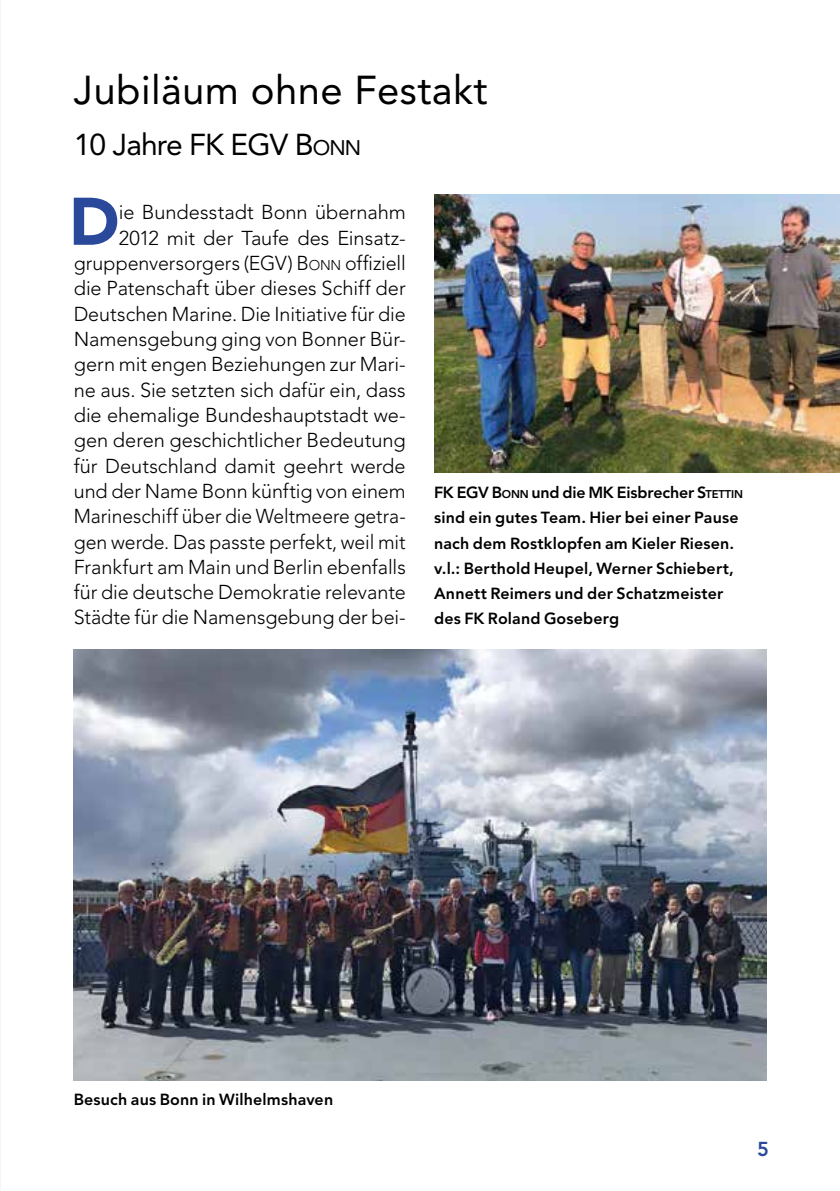
<style>
.page{position:relative;width:840px;height:1191px;background:#fff}
.page>*{position:absolute;margin:0;border:0;box-sizing:border-box;transform-origin:0 0}
.t1{font:900 66.6px "Avenir";color:#2a499a}
.t2{font:40px "Avenir";letter-spacing:.01em;color:#000}
.t3{font:30px "Avenir";letter-spacing:-.03em;color:#000}
.t4{font:300 20px/25.2px "Avenir";letter-spacing:-.005em;color:#000;text-align:right}
.t5{font:800 20px "Avenir";color:#2a499a}
.t6{font:800 16px/25.2px "Avenir";letter-spacing:.01em;color:#000}
.s1{font-style:inherit}
.s2{font-size:21px}
.s3{font-size:14px}
.s4{font-size:11.2px}
</style>
<div class="page">
<img style="left:434px;top:194px;width:405px;height:278px">
<img style="left:74px;top:650px;width:691px;height:430px">
<h2 class="t2" style="left:74px;top:67px;width:415px">Jubiläum ohne Festakt</h2>
<h3 class="t3" style="left:74px;top:127px;width:289px">10 Jahre FK EGV <span class="s1">B</span><span class="s2">ONN</span></h3>
<h1 class="t1" style="left:69px;top:181px;width:52px">D</h1>
<p class="t4" style="left:74px;top:200px;width:333px">ie Bundesstadt Bonn übernahm<br>2012 mit der Taufe des Einsatz&shy;gruppenversorgers (EGV) <span class="s1">B</span><span class="s3">ONN</span> offiziell die Patenschaft über dieses Schiff der Deutschen Marine. Die Initiative für die Namensgebung ging von Bonner Bür&shy;gern mit engen Beziehungen zur Mari&shy;ne aus. Sie setzten sich dafür ein, dass die ehemalige Bundeshauptstadt we&shy;gen deren geschichtlicher Bedeutung für Deutschland damit geehrt werde und der Name Bonn künftig von einem Marineschiff über die Weltmeere getra&shy;gen werde. Das passte perfekt, weil mit Frankfurt am Main und Berlin ebenfalls für die deutsche Demokratie relevante Städte für die Namensgebung der bei-</p>
<p class="t6" style="left:434px;top:480px;width:310px">FK EGV <span class="s1">B</span><span class="s4">ONN</span> und die MK Eisbrecher <span class="s1">S</span><span class="s4">TETTIN </span>sind ein gutes Team. Hier bei einer Pause nach dem Rostklopfen am Kieler Riesen. v.l.: Berthold Heupel, Werner Schiebert, Annett Reimers und der Schatzmeister des FK Roland Goseberg</p>
<p class="t6" style="left:74px;top:1087px;width:261px">Besuch aus Bonn in Wilhelmshaven</p>
<p class="t5" style="left:756px;top:1137px;width:13px">5</p>
</div>
